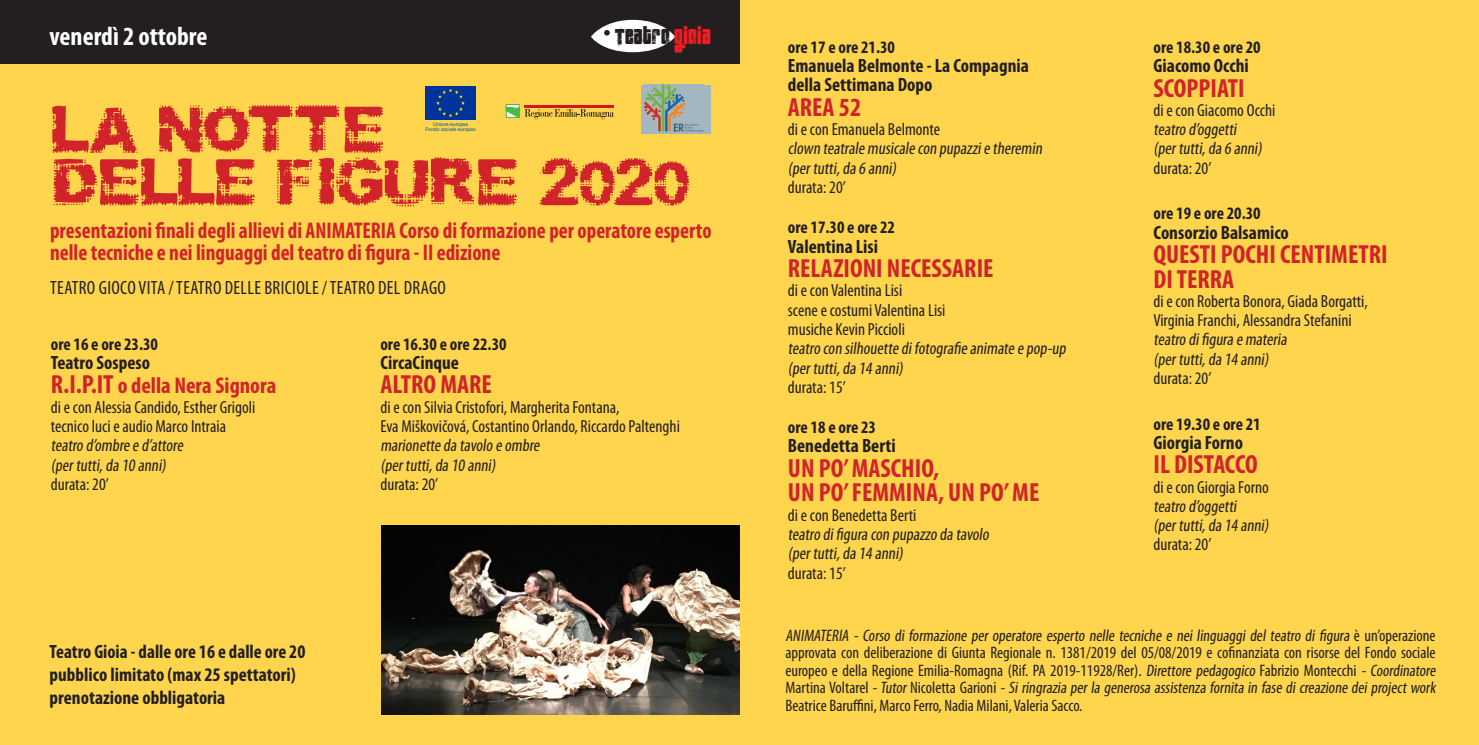
<style>
.page{position:relative;width:1479px;height:745px;background:#fff}
.page>*{position:absolute;margin:0;border:0;box-sizing:border-box;transform-origin:0 0}
.t1{font:52.5px "Prefix";letter-spacing:-.11em;color:#d1232a}
.t2{font:700 condensed 26.25px "Myriad Pro";color:#d1232a}
.t3{font:700 condensed 26.25px "Myriad Pro";color:#fff}
.t4{font:700 condensed 22.75px/22.8px "Myriad Pro";color:#d1232a;scale:.94 1}
.t5{font:700 condensed 22.75px "Myriad Pro";color:#d1232a}
.t6{font:700 condensed 19.25px "Myriad Pro";color:#231f20}
.t7{font:condensed 19.25px "Myriad Pro";letter-spacing:.02em;color:#231f20}
.t8{font:condensed 17.5px "Myriad Pro";color:#231f20}
.t9{font:700 condensed 17.5px "Myriad Pro";color:#231f20}
.t10{font:condensed 16.62px/17.5px "Myriad Pro";color:#231f20}
.t11{font:7.7px "FT Nihilist Philosophy Demoversion";color:#231f20}
.t12{font:5.08px "Helvetica Neue";color:#015a9d;scale:.96 1}
.s1{color:#ee1d23}
.s2{font-size:26.25px}
</style>
<div class="page">
<div style="left:0;top:0;width:1478px;height:744px;background:#fed54d"></div>
<div style="left:0;top:0;width:739px;height:64px;background:#231f20"></div>
<div style="left:591px;top:20px;width:84px;height:32px;background:#fff;border-radius:50%"></div>
<svg style="left:604px;top:30px;width:5px;height:6px"></svg>
<img style="left:381px;top:525px;width:358px;height:189px">
<hr style="left:524px;top:105px;width:89px;height:2px;background:#d7171f">
<div style="left:506px;top:104px;width:13px;height:14px;border:1px solid #4cb848"></div>
<svg style="left:506px;top:107px;width:107px;height:12px"></svg>
<img style="left:425px;top:87px;width:51px;height:33px">
<div style="left:641px;top:85px;width:70px;height:48px;background:#a4b7c1"></div>
<img style="left:644px;top:85px;width:59px;height:46px">
<p class="t3" style="left:50px;top:19px;width:159px">venerdì 2 ottobre</p>
<p class="t11" style="left:615px;top:36px;width:98px">Teatro <span class="s1">gioia</span></p>
<p class="t1" style="left:50px;top:103px;width:340px">LA NOTTE</p>
<p class="t1" style="left:50px;top:155px;width:643px">DELLE FIGURE 2020</p>
<p class="t12" style="left:433px;top:121px;width:38px">Unione europea</p>
<p class="t12" style="left:425px;top:126px;width:54px">Fondo sociale europeo</p>
<p class="t4" style="left:50px;top:218px;width:705px">presentazioni finali degli allievi di ANIMATERIA Corso di formazione per operatore esperto nelle tecniche e nei linguaggi del teatro di figura - II edizione</p>
<p class="t7" style="left:50px;top:275px;width:397px">TEATRO GIOCO VITA / TEATRO DELLE BRICIOLE / TEATRO DEL DRAGO</p>
<p class="t9" style="left:51px;top:332px;width:109px">ore 16 e ore 23.30</p>
<p class="t6" style="left:51px;top:350px;width:101px">Teatro Sospeso</p>
<p class="t5" style="left:51px;top:371px;width:227px"><span class="s2">R.I.P.IT</span> o della Nera Signora</p>
<p class="t8" style="left:51px;top:396px;width:206px">di e con Alessia Candido, Esther Grigoli</p>
<p class="t8" style="left:51px;top:415px;width:177px">tecnico luci e audio Marco Intraia</p>
<p class="t8" style="left:51px;top:434px;width:137px">teatro d’ombre e d’attore</p>
<p class="t8" style="left:51px;top:454px;width:119px">(pertutti,da 10 anni)</p>
<p class="t8" style="left:51px;top:473px;width:59px">durata: 20’</p>
<p class="t6" style="left:50px;top:638px;width:257px">Teatro Gioia - dalle ore 16 e dalle ore 20</p>
<p class="t6" style="left:50px;top:661px;width:248px">pubblico limitato (max 25 spettatori)</p>
<p class="t6" style="left:50px;top:685px;width:177px">prenotazione obbligatoria</p>
<p class="t9" style="left:380px;top:332px;width:128px">ore 16.30 e ore 22.30</p>
<p class="t6" style="left:380px;top:350px;width:80px">CircaCinque</p>
<p class="t2" style="left:380px;top:368px;width:113px">ALTRO MARE</p>
<p class="t8" style="left:380px;top:396px;width:241px">di e con Silvia Cristofori, Margherita Fontana,</p>
<p class="t8" style="left:380px;top:415px;width:301px">Eva Miškovičová, Costantino Orlando, Riccardo Paltenghi</p>
<p class="t8" style="left:380px;top:434px;width:163px">marionette da tavolo e ombre</p>
<p class="t8" style="left:380px;top:454px;width:119px">(pertutti,da 10 anni)</p>
<p class="t8" style="left:380px;top:473px;width:59px">durata: 20’</p>
<p class="t9" style="left:788px;top:36px;width:109px">ore 17 e ore 21.30</p>
<p class="t6" style="left:788px;top:54px;width:242px">Emanuela Belmonte - La Compagnia</p>
<p class="t6" style="left:788px;top:73px;width:146px">della Settimana Dopo</p>
<p class="t2" style="left:788px;top:91px;width:75px">AREA 52</p>
<p class="t8" style="left:788px;top:119px;width:154px">di e con Emanuela Belmonte</p>
<p class="t8" style="left:788px;top:138px;width:259px">clown teatrale musicale con pupazzie theremin</p>
<p class="t8" style="left:788px;top:157px;width:113px">(pertutti,da 6 anni)</p>
<p class="t8" style="left:788px;top:176px;width:59px">durata: 20’</p>
<p class="t9" style="left:788px;top:216px;width:109px">ore 17.30 e ore 22</p>
<p class="t6" style="left:788px;top:234px;width:92px">Valentina Lisi</p>
<p class="t2" style="left:788px;top:252px;width:207px">RELAZIONI NECESSARIE</p>
<p class="t8" style="left:788px;top:280px;width:116px">di e con Valentina Lisi</p>
<p class="t8" style="left:788px;top:299px;width:159px">scene e costumi Valentina Lisi</p>
<p class="t8" style="left:788px;top:318px;width:118px">musiche Kevin Piccioli</p>
<p class="t8" style="left:788px;top:337px;width:282px">teatro con silhouette difotografie animate e pop-up</p>
<p class="t8" style="left:788px;top:357px;width:119px">(pertutti,da 14 anni)</p>
<p class="t8" style="left:788px;top:376px;width:59px">durata: 15’</p>
<p class="t9" style="left:788px;top:416px;width:90px">ore 18 e ore 23</p>
<p class="t6" style="left:788px;top:433px;width:109px">Benedetta Berti</p>
<p class="t2" style="left:788px;top:451px;width:153px">UN PO’ MASCHIO,</p>
<p class="t2" style="left:788px;top:476px;width:253px">UN PO’ FEMMINA, UN PO’ ME</p>
<p class="t8" style="left:788px;top:504px;width:130px">di e con Benedetta Berti</p>
<p class="t8" style="left:788px;top:523px;width:205px">teatro difigura con pupazzo da tavolo</p>
<p class="t8" style="left:788px;top:542px;width:119px">(pertutti,da 14 anni)</p>
<p class="t8" style="left:788px;top:561px;width:59px">durata: 15’</p>
<p class="t9" style="left:1153px;top:36px;width:109px">ore 18.30 e ore 20</p>
<p class="t6" style="left:1153px;top:54px;width:97px">Giacomo Occhi</p>
<p class="t2" style="left:1153px;top:71px;width:93px">SCOPPIATI</p>
<p class="t8" style="left:1153px;top:99px;width:123px">di e con Giacomo Occhi</p>
<p class="t8" style="left:1153px;top:119px;width:87px">teatro d’oggetti</p>
<p class="t8" style="left:1153px;top:138px;width:113px">(pertutti,da 6 anni)</p>
<p class="t8" style="left:1153px;top:157px;width:59px">durata: 20’</p>
<p class="t9" style="left:1153px;top:202px;width:109px">ore 19 e ore 20.30</p>
<p class="t6" style="left:1153px;top:220px;width:137px">Consorzio Balsamico</p>
<p class="t2" style="left:1153px;top:238px;width:235px">QUESTI POCHI CENTIMETRI</p>
<p class="t2" style="left:1153px;top:262px;width:82px">DI TERRA</p>
<p class="t8" style="left:1153px;top:290px;width:216px">di e con Roberta Bonora, Giada Borgatti,</p>
<p class="t8" style="left:1153px;top:309px;width:200px">Virginia Franchi, Alessandra Stefanini</p>
<p class="t8" style="left:1153px;top:329px;width:138px">teatro difigura e materia</p>
<p class="t8" style="left:1153px;top:348px;width:119px">(pertutti,da 14 anni)</p>
<p class="t8" style="left:1153px;top:367px;width:59px">durata: 20’</p>
<p class="t9" style="left:1153px;top:412px;width:109px">ore 19.30 e ore 21</p>
<p class="t6" style="left:1153px;top:430px;width:91px">Giorgia Forno</p>
<p class="t2" style="left:1153px;top:448px;width:106px">IL DISTACCO</p>
<p class="t8" style="left:1153px;top:476px;width:117px">di e con Giorgia Forno</p>
<p class="t8" style="left:1153px;top:495px;width:87px">teatro d’oggetti</p>
<p class="t8" style="left:1153px;top:514px;width:119px">(pertutti,da 14 anni)</p>
<p class="t8" style="left:1153px;top:533px;width:59px">durata: 20’</p>
<p class="t10" style="left:785px;top:626px;width:654px">ANIMATERIA - Corso di formazione per operatore esperto nelle tecniche e nei linguaggi del teatro di figura è u n’o p e ra z i o n e approvata con deliberazione di Giunta Regionale n. 1381/2019 del 05/08/2019 e cofinanziata con risorse del Fondo sociale europeo e della Regione Emilia-Romagna (Rif. PA 2019-11928/Rer). Direttore pedagogico Fabrizio Montecchi - Coordinatore M a r t i n a Vo l t a re l -TutorN i c o l e tt a G a r i o n i -Siringrazia perla generosa assistenza fornita in fase dicreazione deiprojectwork Beatrice Baruffini, Marco Ferro, Nadia Milani, Valeria Sacco.</p>
</div>
